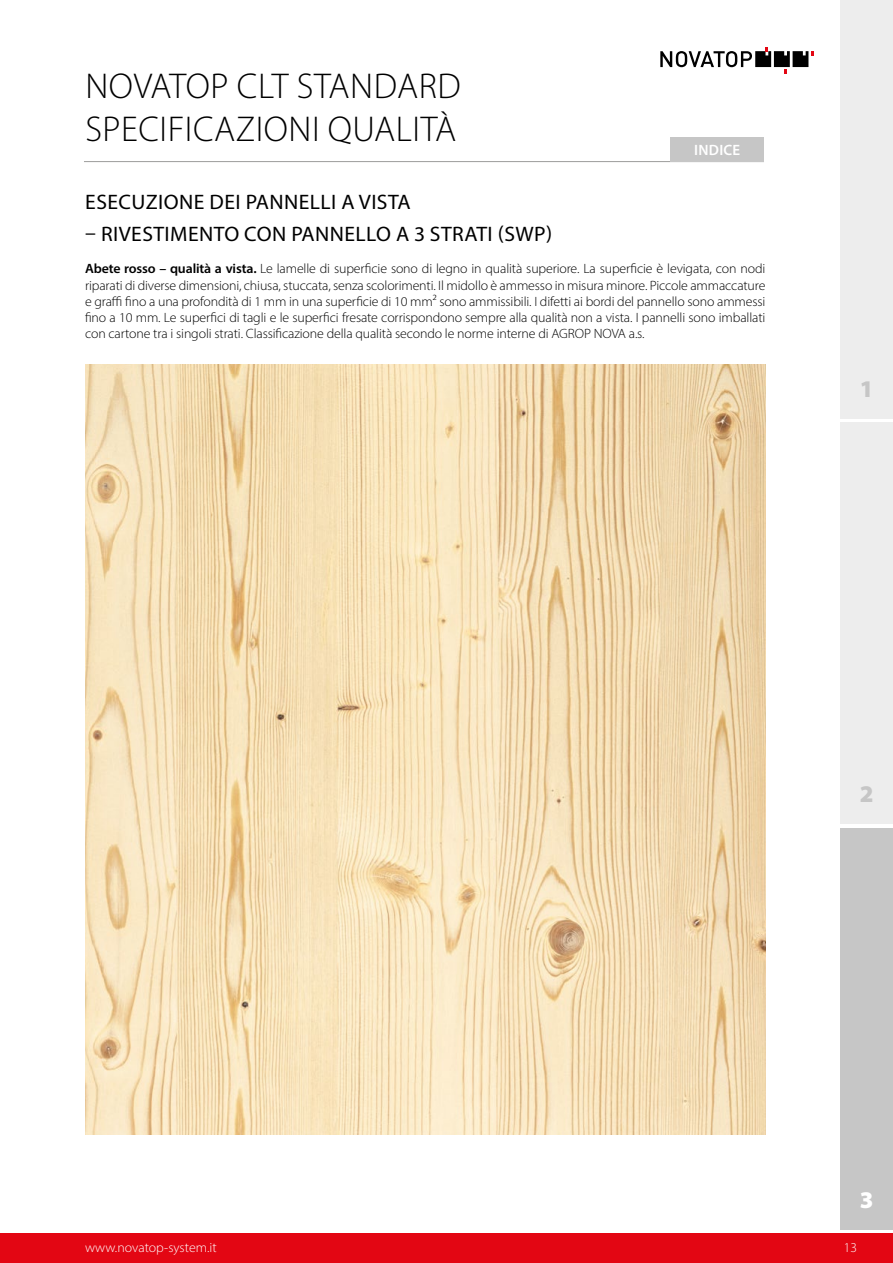
<style>
.page{position:relative;width:893px;height:1263px;background:#fff}
.page>*{position:absolute;margin:0;border:0;box-sizing:border-box;transform-origin:0 0}
.t1{font:300 36px/43.2px "Myriad Pro";letter-spacing:.015em;color:#000}
.t2{font:900 24px "Myriad Pro";color:#c6c6c6}
.t3{font:900 24px "Myriad Pro";color:#fff}
.t4{font:21px "Myriad Pro";letter-spacing:.02em;color:#000}
.t5{font:600 15px "Myriad Pro";letter-spacing:.015em;color:#fff}
.t6{font:300 13.5px/16.2px "Myriad Pro";letter-spacing:-.01em;color:#000;text-align:justify}
.t7{font:300 13.5px "Myriad Pro";color:#fff}
.s1{font-weight:600}
</style>
<div class="page">
<hr style="left:84px;top:161px;width:680px;height:1px;background:#9d9d9c">
<div style="left:0;top:1233px;width:893px;height:30px;background:#e30613"></div>
<svg style="left:660px;top:47px;width:154px;height:26px"></svg>
<img style="left:85px;top:364px;width:680px;height:770px">
<div style="left:840px;top:0;width:53px;height:418px;background:#ededed"></div>
<div style="left:840px;top:422px;width:53px;height:402px;background:#ededed"></div>
<div style="left:840px;top:828px;width:53px;height:401px;background:#c6c6c6"></div>
<div style="left:671px;top:137px;width:93px;height:24px;background:#c6c6c6"></div>
<h1 class="t1" style="left:85px;top:64px;width:377px">NOVATOP CLT STANDARD<br>SPECIFICAZIONI QUALITÀ</h1>
<p class="t5" style="left:694px;top:140px;width:47px">INDICE</p>
<h3 class="t4" style="left:85px;top:189px;width:327px">ESECUZIONE DEI PANNELLI A VISTA</h3>
<h3 class="t4" style="left:85px;top:221px;width:468px">– RIVESTIMENTO CON PANNELLO A 3 STRATI (SWP)</h3>
<p class="t6" style="left:85px;top:261px;width:682px"><span class="s1">Abete rosso – qualità a vista.</span> Le lamelle di superficie sono di legno in qualità superiore. La superficie è levigata, con nodi riparati di diverse dimensioni, chiusa, stuccata, senza scolorimenti. Il midollo è ammesso in misura minore. Piccole ammaccature e graffi fino a una profondità di 1 mm in una superficie di 10 mm² sono ammissibili. I difetti ai bordi del pannello sono ammessi fino a 10 mm. Le superfici di tagli e le superfici fresate corrispondono sempre alla qualità non a vista. I pannelli sono imballati con cartone tra i singoli strati. Classificazione della qualità secondo le norme interne di AGROP NOVA a.s.</p>
<h2 class="t2" style="left:860px;top:372px;width:15px">1</h2>
<h2 class="t2" style="left:860px;top:778px;width:15px">2</h2>
<h2 class="t3" style="left:860px;top:1184px;width:15px">3</h2>
<p class="t7" style="left:85px;top:1239px;width:133px">www.novatop-system.it</p>
<p class="t7" style="left:844px;top:1239px;width:15px">13</p>
</div>
